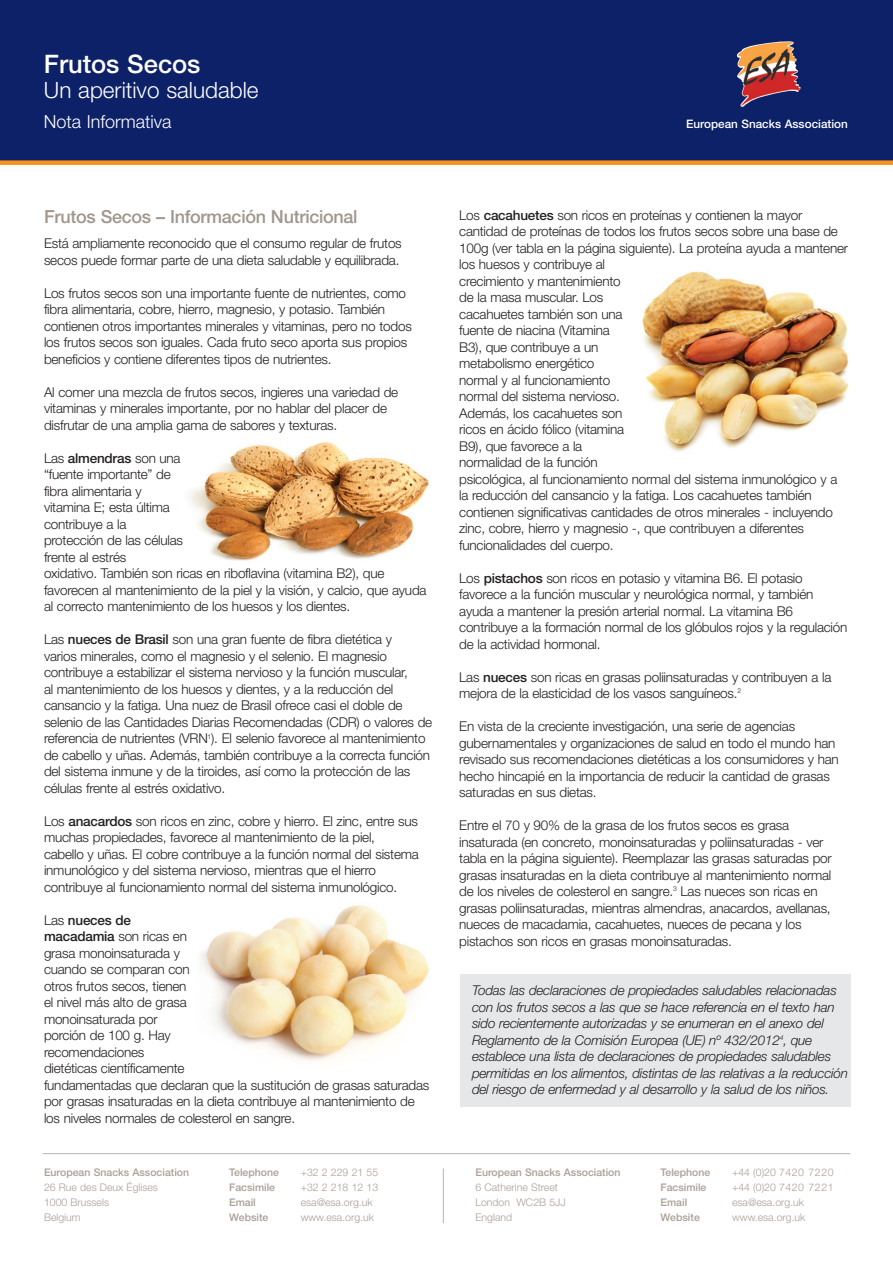
<style>
.page{position:relative;width:893px;height:1263px;background:#fff}
.page>*{position:absolute;margin:0;border:0;box-sizing:border-box;transform-origin:0 0}
.t1{font:500 25.5px "Helvetica Neue";color:#fff}
.t2{font:300 22.5px "Helvetica Neue";color:#fff}
.t3{font:500 18px "Helvetica Neue";letter-spacing:-.015em;color:#a1968b}
.t4{font:300 18px "Helvetica Neue";color:#fff}
.t5{font:300 13.5px/16.5px "Helvetica Neue";letter-spacing:-.015em;color:#231f20}
.t6{font:italic 300 13.5px/16.5px "Helvetica Neue";letter-spacing:-.015em;color:#231f20}
.t7{font:500 11.7px "Helvetica Neue";color:#fff}
.t8{font:300 10.5px/15px "Helvetica Neue";color:#aa9f94}
.t9{font:500 10.5px "Helvetica Neue";color:#aa9f94}
.t10{font:300 10.5px "Helvetica Neue";letter-spacing:.055em;color:#aa9f94}
.s1{font-weight:500}
</style>
<div class="page">
<div style="left:460px;top:974px;width:390px;height:132px;background:#e6e7e9"></div>
<div style="left:0;top:0;width:893px;height:163px;background:#0d2169"></div>
<div style="left:0;top:160px;width:893px;height:5px;background:#f7931d"></div>
<img style="left:737px;top:41px;width:64px;height:66px">
<img style="left:201px;top:905px;width:228px;height:156px">
<hr style="left:43px;top:1153px;width:807px;height:1px;background:#bcb3aa">
<hr style="left:443px;top:1168px;width:1px;height:55px;background:#bcb3aa">
<img style="left:189px;top:442px;width:240px;height:119px">
<img style="left:642px;top:271px;width:207px;height:181px">
<h1 class="t1" style="left:44px;top:55px;width:158px">Frutos Secos</h1>
<h2 class="t2" style="left:44px;top:82px;width:216px">Un aperitivo saludable</h2>
<h3 class="t4" style="left:44px;top:115px;width:129px">Nota Informativa</h3>
<p class="t7" style="left:686px;top:120px;width:163px">European Snacks Association</p>
<h3 class="t3" style="left:44px;top:210px;width:315px">Frutos Secos – Información Nutricional</h3>
<p class="t5" style="left:44px;top:236px;width:359px">Está ampliamente reconocido que el consumo regular de frutos secos puede formar parte de una dieta saludable y equilibrada.</p>
<p class="t5" style="left:44px;top:286px;width:369px">Los frutos secos son una importante fuente de nutrientes, como fibra alimentaria, cobre, hierro, magnesio, y potasio. También contienen otros importantes minerales y vitaminas, pero no todos los frutos secos son iguales. Cada fruto seco aporta sus propios beneficios y contiene diferentes tipos de nutrientes.</p>
<p class="t5" style="left:44px;top:385px;width:356px">Al comer una mezcla de frutos secos, ingieres una variedad de vitaminas y minerales importante, por no hablar del placer de disfrutar de una amplia gama de sabores y texturas.</p>
<p class="t5" style="left:44px;top:451px;width:384px">Las <span class="s1">almendras</span> son una<br>“fuente importante” de<br>fibra alimentaria y<br>vitamina E; esta última<br>contribuye a la<br>protección de las células<br>frente al estrés<br>oxidativo. También son ricas en riboflavina (vitamina B2), que favorecen al mantenimiento de la piel y la visión, y calcio, que ayuda al correcto mantenimiento de los huesos y los dientes.</p>
<p class="t5" style="left:44px;top:632px;width:390px">Las <span class="s1">nueces de Brasil</span> son una gran fuente de fibra dietética y<br>varios minerales, como el magnesio y el selenio. El magnesio contribuye a estabilizar el sistema nervioso y la función muscular,<br>al mantenimiento de los huesos y dientes, y a la reducción del cansancio y la fatiga. Una nuez de Brasil ofrece casi el doble de selenio de las Cantidades Diarias Recomendadas (CDR) o valores de referencia de nutrientes (VRN<sup>1</sup>). El selenio favorece al mantenimiento de cabello y uñas. Además, también contribuye a la correcta función del sistema inmune y de la tiroides, así como la protección de las células frente al estrés oxidativo.</p>
<p class="t5" style="left:44px;top:814px;width:376px">Los <span class="s1">anacardos</span> son ricos en zinc, cobre y hierro. El zinc, entre sus muchas propiedades, favorece al mantenimiento de la piel,<br>cabello y uñas. El cobre contribuye a la función normal del sistema inmunológico y del sistema nervioso, mientras que el hierro contribuye al funcionamiento normal del sistema inmunológico.</p>
<p class="t5" style="left:44px;top:913px;width:387px">Las <span class="s1">nueces de<br>macadamia</span> son ricas en<br>grasa monoinsaturada y<br>cuando se comparan con<br>otros frutos secos, tienen<br>el nivel más alto de grasa<br>monoinsaturada por<br>porción de 100 g. Hay<br>recomendaciones<br>dietéticas científicamente<br>fundamentadas que declaran que la sustitución de grasas saturadas por grasas insaturadas en la dieta contribuye al mantenimiento de los niveles normales de colesterol en sangre.</p>
<p class="t9" style="left:44px;top:1168px;width:147px">European Snacks Association</p>
<p class="t8" style="left:44px;top:1181px;width:115px">26 Rue des Deux Églises<br>1000 Brussels<br>Belgium</p>
<p class="t9" style="left:229px;top:1168px;width:51px">Telephone</p>
<p class="t8" style="left:301px;top:1166px;width:79px">+32 2 229 21 55</p>
<p class="t9" style="left:229px;top:1183px;width:47px">Facsimile</p>
<p class="t8" style="left:301px;top:1181px;width:79px">+32 2 218 12 13</p>
<p class="t9" style="left:229px;top:1198px;width:28px">Email</p>
<p class="t8" style="left:301px;top:1196px;width:73px">esa@esa.org.uk</p>
<p class="t9" style="left:229px;top:1213px;width:41px">Website</p>
<p class="t8" style="left:301px;top:1211px;width:75px">www.esa.org.uk</p>
<p class="t5" style="left:459px;top:208px;width:390px">Los <span class="s1">cacahuetes</span> son ricos en proteínas y contienen la mayor cantidad de proteínas de todos los frutos secos sobre una base de 100g (ver tabla en la página siguiente). La proteína ayuda a mantener los huesos y contribuye al<br>crecimiento y mantenimiento<br>de la masa muscular. Los<br>cacahuetes también son una<br>fuente de niacina (Vitamina<br>B3), que contribuye a un<br>metabolismo energético<br>normal y al funcionamiento<br>normal del sistema nervioso.<br>Además, los cacahuetes son<br>ricos en ácido fólico (vitamina<br>B9), que favorece a la<br>normalidad de la función<br>psicológica, al funcionamiento normal del sistema inmunológico y a la reducción del cansancio y la fatiga. Los cacahuetes también contienen significativas cantidades de otros minerales - incluyendo zinc, cobre, hierro y magnesio -, que contribuyen a diferentes funcionalidades del cuerpo.</p>
<p class="t5" style="left:459px;top:571px;width:390px">Los <span class="s1">pistachos</span> son ricos en potasio y vitamina B6. El potasio favorece a la función muscular y neurológica normal, y también ayuda a mantener la presión arterial normal. La vitamina B6 contribuye a la formación normal de los glóbulos rojos y la regulación de la actividad hormonal.</p>
<p class="t5" style="left:459px;top:670px;width:374px">Las <span class="s1">nueces</span> son ricas en grasas poliinsaturadas y contribuyen a la mejora de la elasticidad de los vasos sanguíneos.<sup>2</sup></p>
<p class="t5" style="left:459px;top:719px;width:381px">En vista de la creciente investigación, una serie de agencias gubernamentales y organizaciones de salud en todo el mundo han revisado sus recomendaciones dietéticas a los consumidores y han hecho hincapié en la importancia de reducir la cantidad de grasas saturadas en sus dietas.</p>
<p class="t5" style="left:459px;top:818px;width:374px">Entre el 70 y 90% de la grasa de los frutos secos es grasa insaturada (en concreto, monoinsaturadas y poliinsaturadas - ver tabla en la página siguiente). Reemplazar las grasas saturadas por grasas insaturadas en la dieta contribuye al mantenimiento normal de los niveles de colesterol en sangre.<sup>3</sup> Las nueces son ricas en grasas poliinsaturadas, mientras almendras, anacardos, avellanas, nueces de macadamia, cacahuetes, nueces de pecana y los pistachos son ricos en grasas monoinsaturadas.</p>
<p class="t6" style="left:472px;top:983px;width:377px">Todas las declaraciones de propiedades saludables relacionadas con los frutos secos a las que se hace referencia en el texto han sido recientemente autorizadas y se enumeran en el anexo del Reglamento de la Comisión Europea (UE) nº 432/2012<sup>4</sup>, que establece una lista de declaraciones de propiedades saludables permitidas en los alimentos, distintas de las relativas a la reducción del riesgo de enfermedad y al desarrollo y la salud de los niños.</p>
<p class="t9" style="left:475px;top:1168px;width:147px">European Snacks Association</p>
<p class="t8" style="left:475px;top:1181px;width:92px">6 Catherine Street<br>London WC2B 5JJ<br>England</p>
<p class="t9" style="left:660px;top:1168px;width:51px">Telephone</p>
<p class="t10" style="left:732px;top:1168px;width:103px">+44 (0)20 7420 7220</p>
<p class="t9" style="left:660px;top:1183px;width:47px">Facsimile</p>
<p class="t10" style="left:732px;top:1183px;width:103px">+44 (0)20 7420 7221</p>
<p class="t9" style="left:660px;top:1198px;width:28px">Email</p>
<p class="t8" style="left:732px;top:1196px;width:73px">esa@esa.org.uk</p>
<p class="t9" style="left:660px;top:1213px;width:41px">Website</p>
<p class="t8" style="left:732px;top:1211px;width:75px">www.esa.org.uk</p>
</div>
